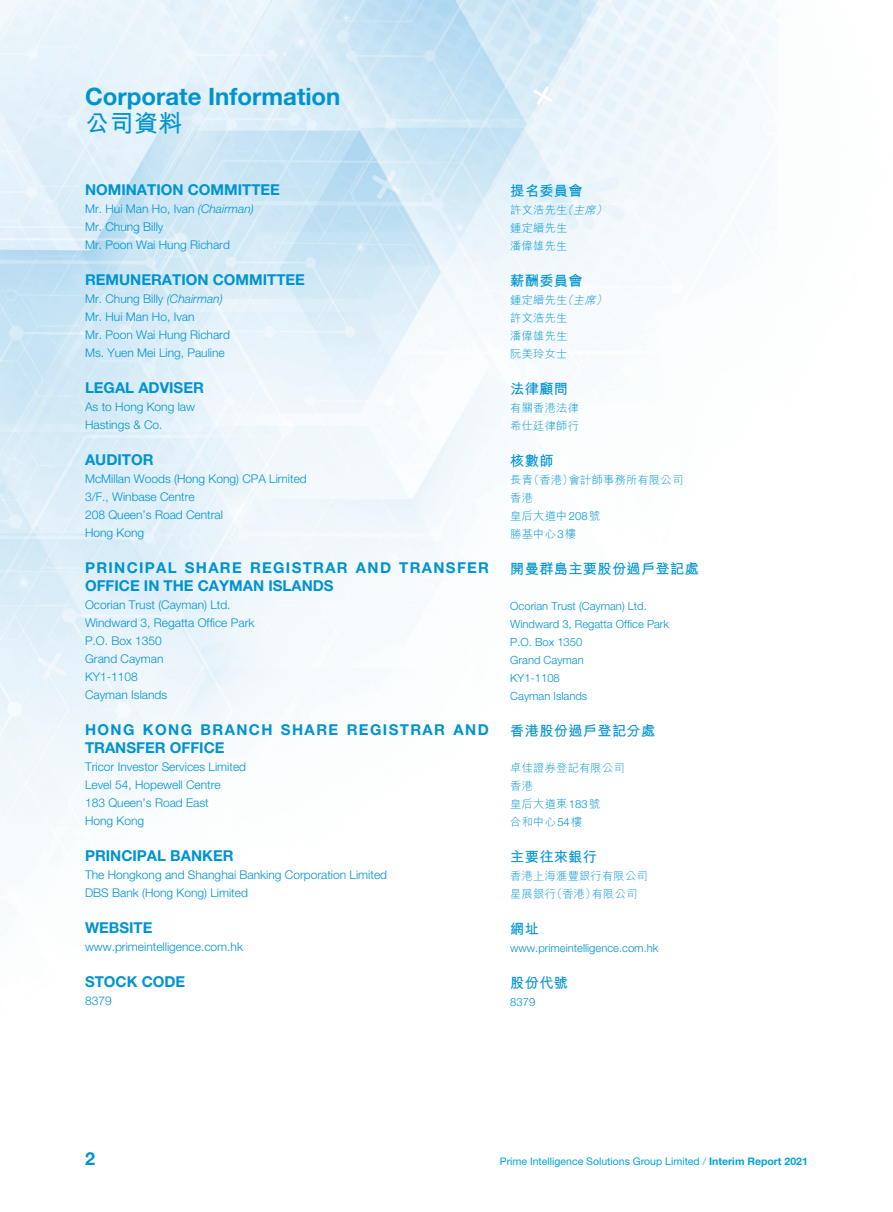
<style>
.page{position:relative;width:893px;height:1212px;background:#fff}
.page>*{position:absolute;margin:0;border:0;box-sizing:border-box;transform-origin:0 0}
.t1{font:700 24px "Helvetica Neue LT Std";color:#0093d0}
.t2{font:700 24px "M Hei HK";color:#0093d0}
.t3{font:700 18px "Helvetica Neue LT Std";color:#0093d0}
._01_H1_E{font:700 15px "Helvetica Neue LT Std";color:#0093d0}
._01_H1_E-2{font:700 15px/18px "Helvetica Neue LT Std";letter-spacing:.09em;color:#0093d0}
._01_H1_E-3{font:700 15px/18px "Helvetica Neue LT Std";letter-spacing:.095em;color:#0093d0}
._001_H1_C{font:700 14.25px "M Hei HK";letter-spacing:.02em;color:#0093d0}
._00_txt_E{font:300 12px "Helvetica Neue LT Std";color:#0093d0}
._000_txt_C{font:300 11.25px "M Hei HK";letter-spacing:.02em;color:#0093d0}
._000_txt_C-2{font:300 11.25px "Helvetica Neue LT Std";color:#0093d0}
.t4{font:10.5px "Helvetica Neue LT Std";color:#00a3d9}
.s1{font-style:italic}
.s2{font-family:"Helvetica Neue LT Std"}
.s3{font-weight:300}
.s4{font-weight:700}
</style>
<div class="page">
<img style="left:0;top:0;width:778px;height:855px">
<p class="t1" style="left:85px;top:82px;width:257px">Corporate Information</p>
<p class="t2" style="left:85px;top:106px;width:99px">公司資料</p>
<p class="_01_H1_E" style="left:85px;top:181px;width:196px">NOMINATION COMMITTEE</p>
<p class="_00_txt_E" style="left:85px;top:202px;width:170px">Mr. Hui Man Ho, Ivan <span class="s1">(Chairman)</span></p>
<p class="_00_txt_E" style="left:85px;top:220px;width:80px">Mr. Chung Billy</p>
<p class="_00_txt_E" style="left:85px;top:238px;width:146px">Mr. Poon Wai Hung Richard</p>
<p class="_01_H1_E" style="left:85px;top:271px;width:221px">REMUNERATION COMMITTEE</p>
<p class="_00_txt_E" style="left:85px;top:292px;width:139px">Mr. Chung Billy <span class="s1">(Chairman)</span></p>
<p class="_00_txt_E" style="left:85px;top:310px;width:111px">Mr. Hui Man Ho, Ivan</p>
<p class="_00_txt_E" style="left:85px;top:328px;width:146px">Mr. Poon Wai Hung Richard</p>
<p class="_00_txt_E" style="left:85px;top:346px;width:141px">Ms. Yuen Mei Ling, Pauline</p>
<p class="_01_H1_E" style="left:85px;top:379px;width:120px">LEGAL ADVISER</p>
<p class="_00_txt_E" style="left:85px;top:400px;width:112px">As to Hong Kong law</p>
<p class="_00_txt_E" style="left:85px;top:418px;width:79px">Hastings &amp; Co.</p>
<p class="_01_H1_E" style="left:85px;top:451px;width:70px">AUDITOR</p>
<p class="_00_txt_E" style="left:85px;top:472px;width:223px">McMillan Woods (Hong Kong) CPA Limited</p>
<p class="_00_txt_E" style="left:85px;top:490px;width:111px">3/F., Winbase Centre</p>
<p class="_00_txt_E" style="left:85px;top:508px;width:140px">208 Queen’s Road Central</p>
<p class="_00_txt_E" style="left:85px;top:526px;width:61px">Hong Kong</p>
<p class="_01_H1_E-2" style="left:85px;top:559px;width:406px">PRINCIPAL SHARE REGISTRAR AND TRANSFER<br>OFFICE IN THE CAYMAN ISLANDS</p>
<p class="_00_txt_E" style="left:85px;top:598px;width:147px">Ocorian Trust (Cayman) Ltd.</p>
<p class="_00_txt_E" style="left:85px;top:616px;width:171px">Windward 3, Regatta Office Park</p>
<p class="_00_txt_E" style="left:85px;top:634px;width:78px">P.O. Box 1350</p>
<p class="_00_txt_E" style="left:85px;top:652px;width:80px">Grand Cayman</p>
<p class="_00_txt_E" style="left:85px;top:670px;width:54px">KY1-1108</p>
<p class="_00_txt_E" style="left:85px;top:688px;width:84px">Cayman Islands</p>
<p class="_01_H1_E-3" style="left:85px;top:721px;width:405px">HONG KONG BRANCH SHARE REGISTRAR AND<br>TRANSFER OFFICE</p>
<p class="_00_txt_E" style="left:85px;top:760px;width:163px">Tricor Investor Services Limited</p>
<p class="_00_txt_E" style="left:85px;top:778px;width:137px">Level 54, Hopewell Centre</p>
<p class="_00_txt_E" style="left:85px;top:796px;width:125px">183 Queen’s Road East</p>
<p class="_00_txt_E" style="left:85px;top:814px;width:61px">Hong Kong</p>
<p class="_01_H1_E" style="left:85px;top:847px;width:150px">PRINCIPAL BANKER</p>
<p class="_00_txt_E" style="left:85px;top:868px;width:304px">The Hongkong and Shanghai Banking Corporation Limited</p>
<p class="_00_txt_E" style="left:85px;top:886px;width:164px">DBS Bank (Hong Kong) Limited</p>
<p class="_01_H1_E" style="left:85px;top:919px;width:69px">WEBSITE</p>
<p class="_00_txt_E" style="left:85px;top:940px;width:160px">www.primeintelligence.com.hk</p>
<p class="_01_H1_E" style="left:85px;top:973px;width:102px">STOCK CODE</p>
<p class="_00_txt_E" style="left:85px;top:994px;width:28px">8379</p>
<p class="_001_H1_C" style="left:510px;top:180px;width:74px">提名委員會</p>
<p class="_000_txt_C" style="left:510px;top:204px;width:101px">許文浩先生<span class="s1">（主席）</span></p>
<p class="_000_txt_C" style="left:510px;top:222px;width:59px">鍾定縉先生</p>
<p class="_000_txt_C" style="left:510px;top:240px;width:59px">潘偉雄先生</p>
<p class="_001_H1_C" style="left:510px;top:270px;width:74px">薪酬委員會</p>
<p class="_000_txt_C" style="left:510px;top:294px;width:101px">鍾定縉先生<span class="s1">（主席）</span></p>
<p class="_000_txt_C" style="left:510px;top:312px;width:59px">許文浩先生</p>
<p class="_000_txt_C" style="left:510px;top:330px;width:59px">潘偉雄先生</p>
<p class="_000_txt_C" style="left:510px;top:348px;width:59px">阮美玲女士</p>
<p class="_001_H1_C" style="left:510px;top:378px;width:59px">法律顧問</p>
<p class="_000_txt_C" style="left:510px;top:402px;width:70px">有關香港法律</p>
<p class="_000_txt_C" style="left:510px;top:420px;width:70px">希仕廷律師行</p>
<p class="_001_H1_C" style="left:510px;top:450px;width:45px">核數師</p>
<p class="_000_txt_C" style="left:510px;top:474px;width:175px">長青（香港）會計師事務所有限公司</p>
<p class="_000_txt_C" style="left:510px;top:492px;width:24px">香港</p>
<p class="_000_txt_C" style="left:510px;top:510px;width:91px">皇后大道中<span class="s2">208</span>號</p>
<p class="_000_txt_C" style="left:510px;top:528px;width:67px">勝基中心<span class="s2">3</span>樓</p>
<p class="_001_H1_C" style="left:510px;top:558px;width:190px">開曼群島主要股份過戶登記處</p>
<p class="_000_txt_C-2" style="left:510px;top:599px;width:138px">Ocorian Trust (Cayman) Ltd.</p>
<p class="_000_txt_C-2" style="left:510px;top:617px;width:160px">Windward 3, Regatta Office Park</p>
<p class="_000_txt_C-2" style="left:510px;top:635px;width:74px">P.O. Box 1350</p>
<p class="_000_txt_C-2" style="left:510px;top:653px;width:75px">Grand Cayman</p>
<p class="_000_txt_C-2" style="left:510px;top:671px;width:51px">KY1-1108</p>
<p class="_000_txt_C-2" style="left:510px;top:689px;width:79px">Cayman Islands</p>
<p class="_001_H1_C" style="left:510px;top:720px;width:147px">香港股份過戶登記分處</p>
<p class="_000_txt_C" style="left:510px;top:762px;width:116px">卓佳證券登記有限公司</p>
<p class="_000_txt_C" style="left:510px;top:780px;width:24px">香港</p>
<p class="_000_txt_C" style="left:510px;top:798px;width:91px">皇后大道東<span class="s2">183</span>號</p>
<p class="_000_txt_C" style="left:510px;top:816px;width:74px">合和中心<span class="s2">54</span>樓</p>
<p class="_001_H1_C" style="left:510px;top:846px;width:88px">主要往來銀行</p>
<p class="_000_txt_C" style="left:510px;top:870px;width:139px">香港上海滙豐銀行有限公司</p>
<p class="_000_txt_C" style="left:510px;top:888px;width:129px">星展銀行（香港）有限公司</p>
<p class="_001_H1_C" style="left:510px;top:918px;width:30px">網址</p>
<p class="_000_txt_C-2" style="left:510px;top:941px;width:150px">www.primeintelligence.com.hk</p>
<p class="_001_H1_C" style="left:510px;top:972px;width:59px">股份代號</p>
<p class="_000_txt_C-2" style="left:510px;top:995px;width:27px">8379</p>
<p class="t3" style="left:85px;top:1148px;width:12px">2</p>
<p class="t4" style="left:500px;top:1155px;width:310px">Prime Intelligence Solutions Group Limited <span class="s3">/</span> <span class="s4">Interim Report 2021</span></p>
</div>
